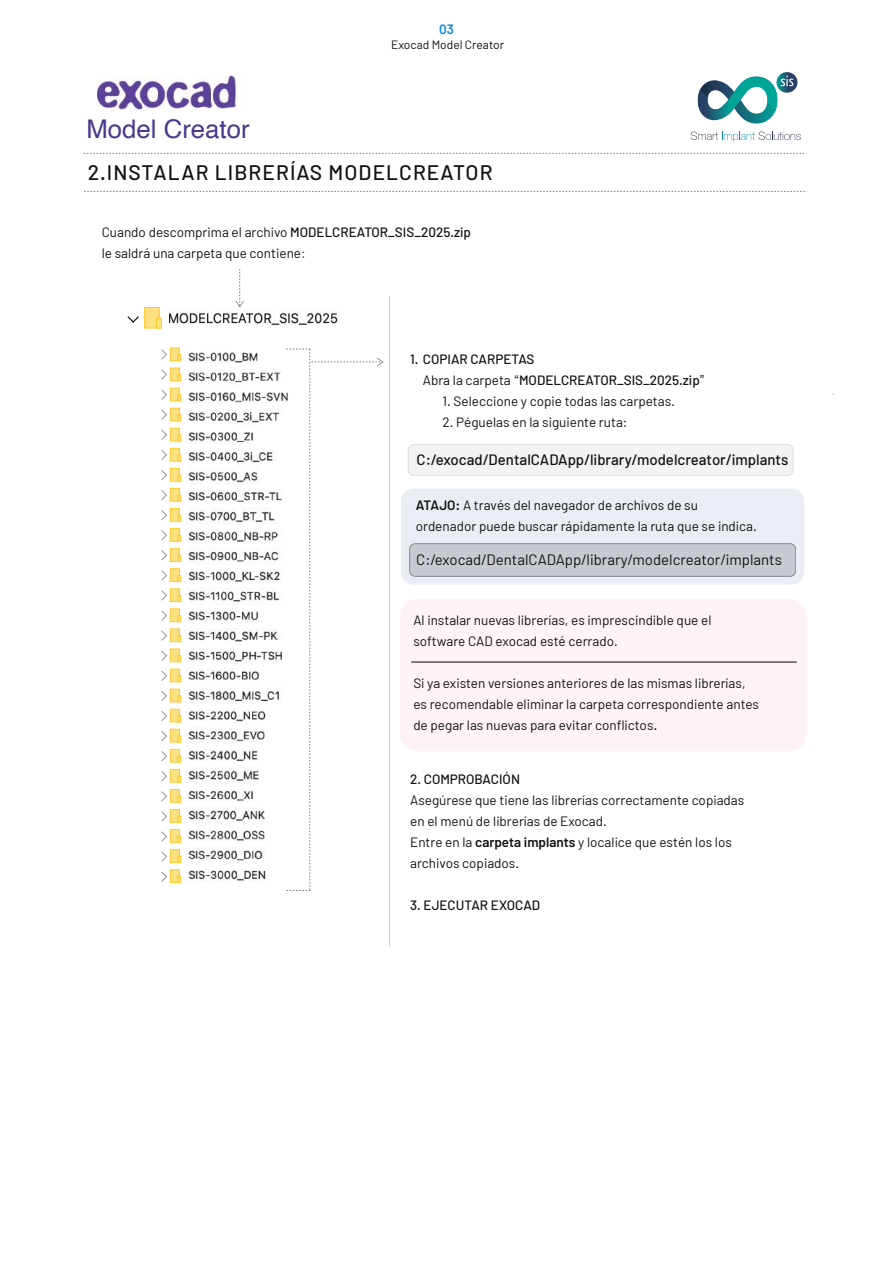
<style>
.page{position:relative;width:893px;height:1263px;background:#fff}
.page>*{position:absolute;margin:0;border:0;box-sizing:border-box;transform-origin:0 0}
.t1{font:25.8px "Helvetica";color:#4a398e}
.t2{font:500 21px "Barlow";letter-spacing:.05em;color:#111211}
.t3{font:15px "Barlow";color:#111211}
.t4{font:500 15px "Barlow";color:#111211}
.t5{font:13.5px/21px "Barlow";color:#111211}
.t6{font:500 13.5px/21px "Barlow";color:#111211}
.t7{font:600 13.5px "Barlow";color:#1188d8}
.t8{font:12px "Barlow";color:#111211}
.s1{font-weight:500}
.s2{font-weight:300;color:#161615}
.s3{font-weight:400}
.s4{font-family:"Arial";font-weight:400}
.s5{font-weight:600}
.s6{font-size:15px}
</style>
<div class="page">
<img style="left:186px;top:348px;width:125px;height:534px">
<img style="left:169px;top:307px;width:169px;height:19px">
<svg style="left:84px;top:153px;width:722px;height:1px"></svg>
<svg style="left:169px;top:347px;width:13px;height:537px"></svg>
<div style="left:144px;top:307px;width:15px;height:21px;background:#fce180;border:1px solid #ffca33"></div>
<hr style="left:157px;top:318px;width:4px;height:10px;background:#fce180">
<div style="left:156px;top:318px;width:6px;height:10px;border:1px solid #ffca33"></div>
<div style="left:170px;top:348px;width:10px;height:13px;background:#fce180;border:1px solid #ffca33"></div>
<svg style="left:178px;top:354px;width:3px;height:7px"></svg>
<div style="left:170px;top:368px;width:10px;height:13px;background:#fce180;border:1px solid #ffca33"></div>
<svg style="left:178px;top:375px;width:3px;height:6px"></svg>
<div style="left:170px;top:388px;width:10px;height:13px;background:#fce180;border:1px solid #ffca33"></div>
<svg style="left:178px;top:395px;width:3px;height:6px"></svg>
<div style="left:170px;top:408px;width:10px;height:13px;background:#fce180;border:1px solid #ffca33"></div>
<svg style="left:178px;top:415px;width:3px;height:6px"></svg>
<div style="left:170px;top:428px;width:10px;height:13px;background:#fce180;border:1px solid #ffca33"></div>
<svg style="left:178px;top:435px;width:3px;height:6px"></svg>
<div style="left:170px;top:448px;width:10px;height:13px;background:#fce180;border:1px solid #ffca33"></div>
<svg style="left:178px;top:455px;width:3px;height:6px"></svg>
<div style="left:170px;top:468px;width:9px;height:13px;background:#fce180"></div>
<div style="left:170px;top:468px;width:10px;height:13px;border:1px solid #ffca33"></div>
<svg style="left:178px;top:475px;width:3px;height:6px"></svg>
<div style="left:170px;top:488px;width:10px;height:13px;background:#fce180;border:1px solid #ffca33"></div>
<svg style="left:178px;top:495px;width:3px;height:6px"></svg>
<div style="left:170px;top:508px;width:9px;height:13px;background:#fce180"></div>
<div style="left:170px;top:508px;width:10px;height:13px;border:1px solid #ffca33"></div>
<svg style="left:178px;top:515px;width:3px;height:6px"></svg>
<div style="left:170px;top:528px;width:10px;height:13px;background:#fce180;border:1px solid #ffca33"></div>
<svg style="left:178px;top:535px;width:3px;height:6px"></svg>
<div style="left:170px;top:548px;width:10px;height:13px;background:#fce180;border:1px solid #ffca33"></div>
<svg style="left:178px;top:555px;width:3px;height:7px"></svg>
<div style="left:170px;top:569px;width:10px;height:13px;background:#fce180;border:1px solid #ffca33"></div>
<svg style="left:178px;top:575px;width:3px;height:7px"></svg>
<div style="left:170px;top:589px;width:9px;height:12px;background:#fce180"></div>
<div style="left:170px;top:589px;width:10px;height:13px;border:1px solid #ffca33"></div>
<svg style="left:178px;top:595px;width:3px;height:7px"></svg>
<div style="left:170px;top:609px;width:10px;height:13px;background:#fce180;border:1px solid #ffca33"></div>
<svg style="left:178px;top:615px;width:3px;height:7px"></svg>
<div style="left:170px;top:629px;width:10px;height:13px;background:#fce180;border:1px solid #ffca33"></div>
<svg style="left:178px;top:635px;width:3px;height:7px"></svg>
<div style="left:170px;top:649px;width:10px;height:13px;background:#fce180;border:1px solid #ffca33"></div>
<svg style="left:178px;top:655px;width:3px;height:7px"></svg>
<div style="left:170px;top:669px;width:10px;height:13px;background:#fce180;border:1px solid #ffca33"></div>
<svg style="left:178px;top:676px;width:3px;height:6px"></svg>
<div style="left:170px;top:689px;width:10px;height:13px;background:#fce180;border:1px solid #ffca33"></div>
<svg style="left:178px;top:696px;width:3px;height:6px"></svg>
<div style="left:170px;top:709px;width:10px;height:13px;background:#fce180;border:1px solid #ffca33"></div>
<svg style="left:178px;top:716px;width:3px;height:6px"></svg>
<div style="left:170px;top:729px;width:10px;height:13px;background:#fce180;border:1px solid #ffca33"></div>
<svg style="left:178px;top:736px;width:3px;height:6px"></svg>
<div style="left:170px;top:749px;width:10px;height:13px;background:#fce180;border:1px solid #ffca33"></div>
<svg style="left:178px;top:756px;width:3px;height:6px"></svg>
<div style="left:170px;top:769px;width:10px;height:13px;background:#fce180;border:1px solid #ffca33"></div>
<svg style="left:178px;top:776px;width:3px;height:6px"></svg>
<div style="left:170px;top:789px;width:10px;height:13px;background:#fce180;border:1px solid #ffca33"></div>
<svg style="left:178px;top:796px;width:3px;height:6px"></svg>
<div style="left:170px;top:809px;width:10px;height:13px;background:#fce180;border:1px solid #ffca33"></div>
<svg style="left:178px;top:816px;width:3px;height:6px"></svg>
<div style="left:170px;top:829px;width:10px;height:13px;background:#fce180;border:1px solid #ffca33"></div>
<svg style="left:178px;top:836px;width:3px;height:6px"></svg>
<div style="left:170px;top:849px;width:10px;height:13px;background:#fce180;border:1px solid #ffca33"></div>
<svg style="left:178px;top:856px;width:3px;height:6px"></svg>
<div style="left:170px;top:870px;width:9px;height:12px;background:#fce180"></div>
<div style="left:170px;top:870px;width:10px;height:13px;border:1px solid #ffca33"></div>
<svg style="left:178px;top:876px;width:3px;height:7px"></svg>
<svg style="left:127px;top:316px;width:12px;height:7px"></svg>
<svg style="left:286px;top:349px;width:97px;height:542px"></svg>
<div style="left:400px;top:599px;width:407px;height:152px;background:#fff3f5;border-radius:17px"></div>
<svg style="left:236px;top:269px;width:8px;height:38px"></svg>
<svg style="left:84px;top:191px;width:723px;height:1px"></svg>
<svg style="left:691px;top:132px;width:110px;height:10px"></svg>
<svg style="left:776px;top:72px;width:21px;height:21px"></svg>
<svg style="left:698px;top:76px;width:95px;height:48px"></svg>
<img style="left:97px;top:75px;width:139px;height:36px">
<hr style="left:390px;top:296px;width:1px;height:650px;background:#000">
<div style="left:401px;top:489px;width:403px;height:96px;background:#eaedf4;border-radius:13px"></div>
<div style="left:410px;top:544px;width:386px;height:32px;background:#cbcbcb;border-radius:6px"></div>
<div style="left:409px;top:543px;width:387px;height:34px;border:1px solid #666;border-radius:6px"></div>
<svg style="left:161px;top:349px;width:6px;height:11px"></svg>
<svg style="left:161px;top:369px;width:6px;height:11px"></svg>
<svg style="left:161px;top:389px;width:6px;height:11px"></svg>
<svg style="left:161px;top:409px;width:6px;height:11px"></svg>
<svg style="left:161px;top:430px;width:6px;height:10px"></svg>
<svg style="left:161px;top:450px;width:6px;height:10px"></svg>
<svg style="left:161px;top:470px;width:6px;height:10px"></svg>
<svg style="left:161px;top:490px;width:6px;height:10px"></svg>
<svg style="left:161px;top:510px;width:6px;height:10px"></svg>
<svg style="left:161px;top:530px;width:6px;height:11px"></svg>
<svg style="left:161px;top:550px;width:6px;height:11px"></svg>
<svg style="left:161px;top:570px;width:6px;height:11px"></svg>
<svg style="left:161px;top:590px;width:6px;height:11px"></svg>
<svg style="left:161px;top:610px;width:6px;height:11px"></svg>
<svg style="left:161px;top:630px;width:6px;height:11px"></svg>
<svg style="left:161px;top:650px;width:6px;height:11px"></svg>
<svg style="left:161px;top:671px;width:6px;height:10px"></svg>
<svg style="left:161px;top:691px;width:6px;height:10px"></svg>
<svg style="left:161px;top:711px;width:6px;height:10px"></svg>
<svg style="left:161px;top:731px;width:6px;height:10px"></svg>
<svg style="left:161px;top:751px;width:6px;height:10px"></svg>
<svg style="left:161px;top:771px;width:6px;height:11px"></svg>
<svg style="left:161px;top:791px;width:6px;height:11px"></svg>
<svg style="left:161px;top:811px;width:6px;height:11px"></svg>
<svg style="left:161px;top:831px;width:6px;height:11px"></svg>
<svg style="left:161px;top:851px;width:6px;height:11px"></svg>
<svg style="left:161px;top:871px;width:6px;height:11px"></svg>
<div style="left:408px;top:445px;width:385px;height:31px;background:#f3f3f3;border-radius:6px"></div>
<div style="left:408px;top:444px;width:385px;height:32px;border:1px solid #666;border-radius:6px"></div>
<hr style="left:411px;top:662px;width:386px;height:1px;background:#000">
<h1 class="t1" style="left:87px;top:109px;width:165px">Model Creator</h1>
<p class="t7" style="left:439px;top:21px;width:16px">03</p>
<p class="t8" style="left:391px;top:37px;width:114px">Exocad Model Creator</p>
<h2 class="t2" style="left:88px;top:159px;width:406px">2.INSTALAR LIBRERÍAS MODELCREATOR</h2>
<p class="t5" style="left:102px;top:221px;width:371px">Cuando descomprima el archivo <span class="s1">MODELCREATOR_SIS_2025.zip </span>le saldrá una carpeta que contiene<span class="s2">:</span></p>
<p class="t6" style="left:423px;top:349px;width:283px;text-indent:-13px">1. COPIAR CARPETAS<br><span class="s3">Abra la carpeta</span> <span class="s4">“</span>MODELCREATOR_SIS_2025.zip<span class="s4">”</span></p>
<p class="t5" style="left:443px;top:391px;width:234px">1. Seleccione y copie todas las carpetas.</p>
<p class="t5" style="left:443px;top:412px;width:186px">2. Péguelas en la siguiente ruta:</p>
<p class="t4" style="left:417px;top:450px;width:373px">C:/exocad/DentalCADApp/library/modelcreator/implants</p>
<p class="t5" style="left:416px;top:494px;width:342px"><span class="s5">ATAJO:</span> A través del navegador de archivos de su ordenador puede buscar rápidamente la ruta que se indica.</p>
<p class="t3" style="left:416px;top:550px;width:367px">C:/exocad/DentalCADApp/library/modelcreator/implants</p>
<p class="t5" style="left:413px;top:609px;width:300px">Al instalar nuevas librerías, es imprescindible que el software CAD exocad esté cerrado.</p>
<p class="t5" style="left:413px;top:673px;width:347px">Si ya existen versiones anteriores de las mismas librerías, es recomendable eliminar la carpeta correspondiente antes de pegar las nuevas para evitar conflictos<span class="s6">.</span></p>
<p class="t6" style="left:410px;top:769px;width:111px">2. COMPROBACIÓN</p>
<p class="t5" style="left:410px;top:790px;width:336px">Asegúrese que tiene las librerías correctamente copiadas en el menú de librerías de Exocad.<br>Entre en la <span class="s5">carpeta implants</span> y localice que estén los los archivos copiados.</p>
<p class="t6" style="left:410px;top:895px;width:132px">3. EJECUTAR EXOCAD</p>
</div>
